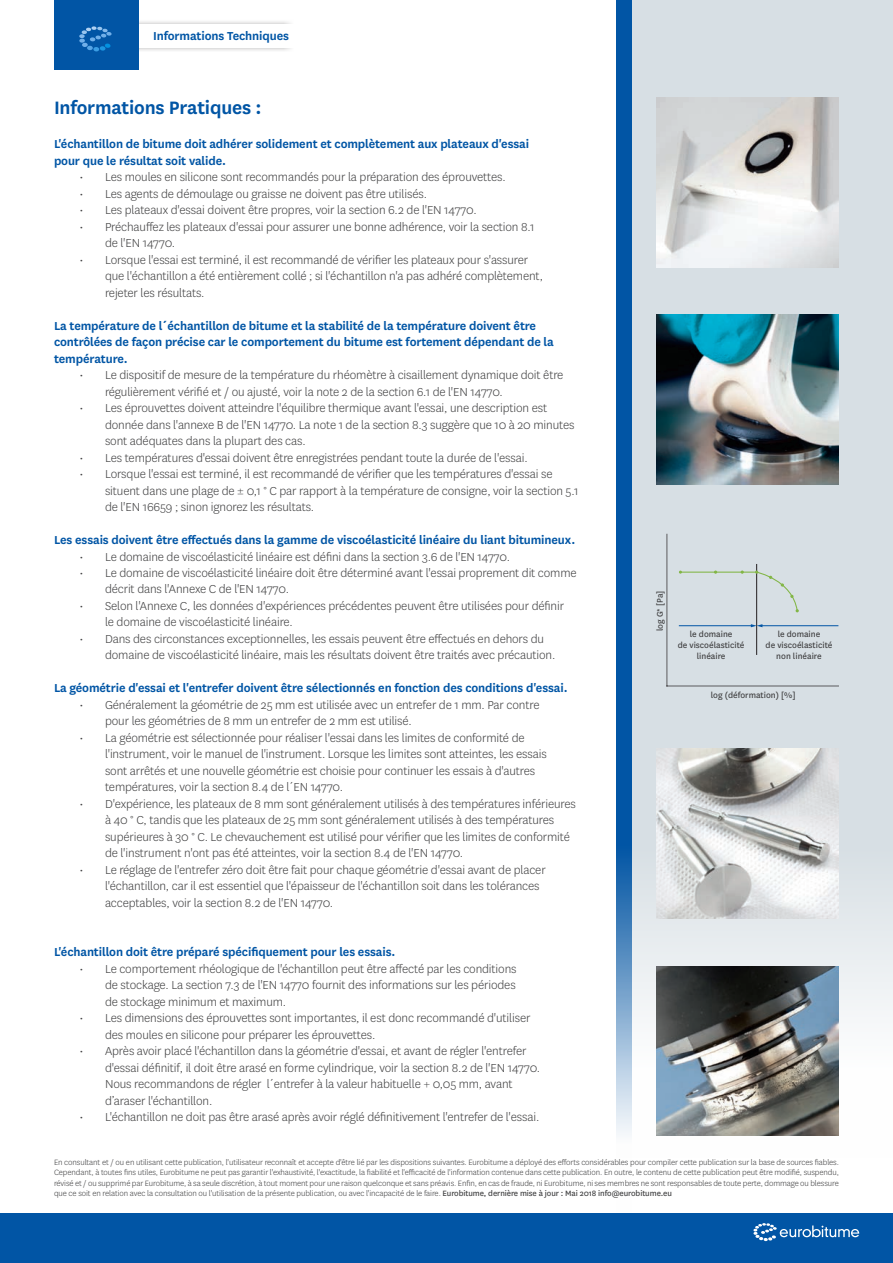
<style>
.page{position:relative;width:893px;height:1263px;background:#fff}
.page>*{position:absolute;margin:0;border:0;box-sizing:border-box;transform-origin:0 0}
.t1{font:600 21px "National";letter-spacing:-.01em;color:#0155a5}
.t2{font:300 13.5px/16.5px "National";letter-spacing:-.01em;color:#3e3e3f}
.t3{font:600 13.5px/16.5px "National";letter-spacing:-.01em;color:#0155a5}
.t4{font:9.6px/11.2px "National";color:#3e3e3f;text-align:center}
.t5{font:300 9px/10.5px "National";letter-spacing:-.01em;color:#3e3e3f;text-align:justify}
.s1{font-weight:400}
</style>
<div class="page">
<div style="left:119px;top:19px;width:198px;height:33px;background:#231f20;opacity:.3"></div>
<div style="left:124px;top:24px;width:189px;height:24px;background:#fff"></div>
<div style="left:283px;top:0;width:152px;height:70px;background:#fff"></div>
<div style="left:54px;top:0;width:84px;height:70px;background:#0155a5"></div>
<svg style="left:79px;top:26px;width:33px;height:25px"></svg>
<div style="left:0;top:1213px;width:893px;height:50px;background:#0155a5"></div>
<svg style="left:753px;top:1223px;width:106px;height:18px"></svg>
<svg style="left:632px;top:0;width:261px;height:1136px;background:#dae1e6"></svg>
<svg style="left:617px;top:0;width:15px;height:1135px;background:#1f68af"></svg>
<img style="left:656px;top:98px;width:183px;height:170px">
<img style="left:656px;top:315px;width:183px;height:170px">
<img style="left:656px;top:748px;width:183px;height:170px">
<img style="left:656px;top:966px;width:183px;height:169px">
<hr style="left:756px;top:564px;width:1px;height:91px;background:#231f20">
<hr style="left:667px;top:685px;width:171px;height:1px;background:#636366">
<hr style="left:666px;top:534px;width:1px;height:152px;background:#636366">
<svg style="left:679px;top:570px;width:120px;height:42px;background:#d2dbdc"></svg>
<hr style="left:679px;top:625px;width:73px;height:1px;background:#0155a5">
<hr style="left:761px;top:625px;width:77px;height:1px;background:#0155a5">
<svg style="left:751px;top:624px;width:11px;height:3px"></svg>
<p class="t3" style="left:153px;top:27px;width:137px">Informations Techniques</p>
<h1 class="t1" style="left:54px;top:93px;width:209px">Informations Pratiques :</h1>
<p class="t3" style="left:54px;top:135px;width:477px">L'échantillon de bitume doit adhérer solidement et complètement aux plateaux d'essai pour que le résultat soit valide.</p>
<p class="t2" style="left:80px;top:168px;width:428px">• Les moules en silicone sont recommandés pour la préparation des éprouvettes.</p>
<p class="t2" style="left:80px;top:185px;width:349px">• Les agents de démoulage ou graisse ne doivent pas être utilisés.</p>
<p class="t2" style="left:80px;top:201px;width:399px">• Les plateaux d'essai doivent être propres, voir la section 6.2 de l'EN 14770.</p>
<p class="t2" style="left:105px;top:218px;width:431px;text-indent:-26px">• Préchauffez les plateaux d'essai pour assurer une bonne adhérence, voir la section 8.1 de l'EN 14770.</p>
<p class="t2" style="left:105px;top:251px;width:440px;text-indent:-26px">• Lorsque l'essai est terminé, il est recommandé de vérifier les plateaux pour s'assurer que l'échantillon a été entièrement collé ; si l'échantillon n'a pas adhéré complètement, rejeter les résultats.</p>
<p class="t3" style="left:54px;top:316px;width:501px">La température de l´échantillon de bitume et la stabilité de la température doivent être contrôlées de façon précise car le comportement du bitume est fortement dépendant de la température.</p>
<p class="t2" style="left:105px;top:366px;width:460px;text-indent:-26px">• Le dispositif de mesure de la température du rhéomètre à cisaillement dynamique doit être régulièrement vérifié et / ou ajusté, voir la note 2 de la section 6.1 de l'EN 14770.</p>
<p class="t2" style="left:105px;top:399px;width:471px;text-indent:-26px">• Les éprouvettes doivent atteindre l'équilibre thermique avant l'essai, une description est donnée dans l'annexe B de l'EN 14770. La note 1 de la section 8.3 suggère que 10 à 20 minutes sont adéquates dans la plupart des cas.</p>
<p class="t2" style="left:80px;top:449px;width:450px">• Les températures d'essai doivent être enregistrées pendant toute la durée de l'essai.</p>
<p class="t2" style="left:105px;top:465px;width:475px;text-indent:-26px">• Lorsque l'essai est terminé, il est recommandé de vérifier que les températures d'essai se situent dans une plage de ± 0,1 ° C par rapport à la température de consigne, voir la section 5.1 de l'EN 16659 ; sinon ignorez les résultats.</p>
<p class="t3" style="left:54px;top:531px;width:523px">Les essais doivent être effectués dans la gamme de viscoélasticité linéaire du liant bitumineux.</p>
<p class="t2" style="left:80px;top:548px;width:432px">• Le domaine de viscoélasticité linéaire est défini dans la section 3.6 de l'EN 14770.</p>
<p class="t2" style="left:105px;top:564px;width:473px;text-indent:-26px">• Le domaine de viscoélasticité linéaire doit être déterminé avant l'essai proprement dit comme décrit dans l'Annexe C de l'EN 14770.</p>
<p class="t2" style="left:105px;top:597px;width:461px;text-indent:-26px">• Selon l'Annexe C, les données d'expériences précédentes peuvent être utilisées pour définir le domaine de viscoélasticité linéaire.</p>
<p class="t2" style="left:105px;top:630px;width:452px;text-indent:-26px">• Dans des circonstances exceptionnelles, les essais peuvent être effectués en dehors du domaine de viscoélasticité linéaire, mais les résultats doivent être traités avec précaution.</p>
<p class="t3" style="left:54px;top:679px;width:515px">La géométrie d'essai et l'entrefer doivent être sélectionnés en fonction des conditions d'essai.</p>
<p class="t2" style="left:105px;top:696px;width:436px;text-indent:-26px">• Généralement la géométrie de 25 mm est utilisée avec un entrefer de 1 mm. Par contre pour les géométries de 8 mm un entrefer de 2 mm est utilisé.</p>
<p class="t2" style="left:105px;top:729px;width:443px;text-indent:-26px">• La géométrie est sélectionnée pour réaliser l'essai dans les limites de conformité de l'instrument, voir le manuel de l'instrument. Lorsque les limites sont atteintes, les essais sont arrêtés et une nouvelle géométrie est choisie pour continuer les essais à d'autres températures, voir la section 8.4 de l´EN 14770.</p>
<p class="t2" style="left:105px;top:795px;width:472px;text-indent:-26px">• D'expérience, les plateaux de 8 mm sont généralement utilisés à des températures inférieures à 40 ° C, tandis que les plateaux de 25 mm sont généralement utilisés à des températures supérieures à 30 ° C. Le chevauchement est utilisé pour vérifier que les limites de conformité de l'instrument n'ont pas été atteintes, voir la section 8.4 de l'EN 14770.</p>
<p class="t2" style="left:105px;top:861px;width:442px;text-indent:-26px">• Le réglage de l'entrefer zéro doit être fait pour chaque géométrie d'essai avant de placer l'échantillon, car il est essentiel que l'épaisseur de l'échantillon soit dans les tolérances acceptables, voir la section 8.2 de l'EN 14770.</p>
<p class="t3" style="left:54px;top:943px;width:343px">L'échantillon doit être préparé spécifiquement pour les essais.</p>
<p class="t2" style="left:105px;top:960px;width:413px;text-align:justify;text-indent:-26px">• Le comportement rhéologique de l'échantillon peut être affecté par les conditions de stockage. La section 7.3 de l'EN 14770 fournit des informations sur les périodes de stockage minimum et maximum.</p>
<p class="t2" style="left:105px;top:1010px;width:427px;text-indent:-26px">• Les dimensions des éprouvettes sont importantes, il est donc recommandé d'utiliser des moules en silicone pour préparer les éprouvettes.</p>
<p class="t2" style="left:105px;top:1043px;width:437px;text-indent:-26px">• Après avoir placé l'échantillon dans la géométrie d'essai, et avant de régler l'entrefer d'essai définitif, il doit être arasé en forme cylindrique, voir la section 8.2 de l'EN 14770.<br>Nous recommandons de régler l´entrefer à la valeur habituelle + 0,05 mm, avant d’araser l'échantillon.</p>
<p class="t2" style="left:80px;top:1109px;width:461px">• L'échantillon ne doit pas être arasé après avoir réglé définitivement l'entrefer de l'essai.</p>
<p class="t5" style="left:54px;top:1156px;width:786px">En consultant et / ou en utilisant cette publication, l'utilisateur reconnaît et accepte d'être lié par les dispositions suivantes. Eurobitume a déployé des efforts considérables pour compiler cette publication sur la base de sources fiables.<br>Cependant, à toutes fins utiles, Eurobitume ne peut pas garantir l'exhaustivité, l'exactitude, la fiabilité et l'efficacité de l'information contenue dans cette publication. En outre, le contenu de cette publication peut être modifié, suspendu, révisé et / ou supprimé par Eurobitume, à sa seule discrétion, à tout moment pour une raison quelconque et sans préavis. Enfin, en cas de fraude, ni Eurobitume, ni ses membres ne sont responsables de toute perte, dommage ou blessure que ce soit en relation avec la consultation ou l'utilisation de la présente publication, ou avec l'incapacité de le faire. <span class="s1">Eurobitume, dernière mise à jour : Mai 2018 info@eurobitume.eu</span></p>
<p class="t4" style="left:654px;top:631px;width:42px;rotate:-90deg">log G* [Pa]</p>
<p class="t4" style="left:766px;top:628px;width:68px">le domaine<br>de viscoélasticité non linéaire</p>
<p class="t4" style="left:678px;top:628px;width:68px">le domaine<br>de viscoélasticité linéaire</p>
<p class="t4" style="left:711px;top:689px;width:86px">log (déformation) [%]</p>
</div>
